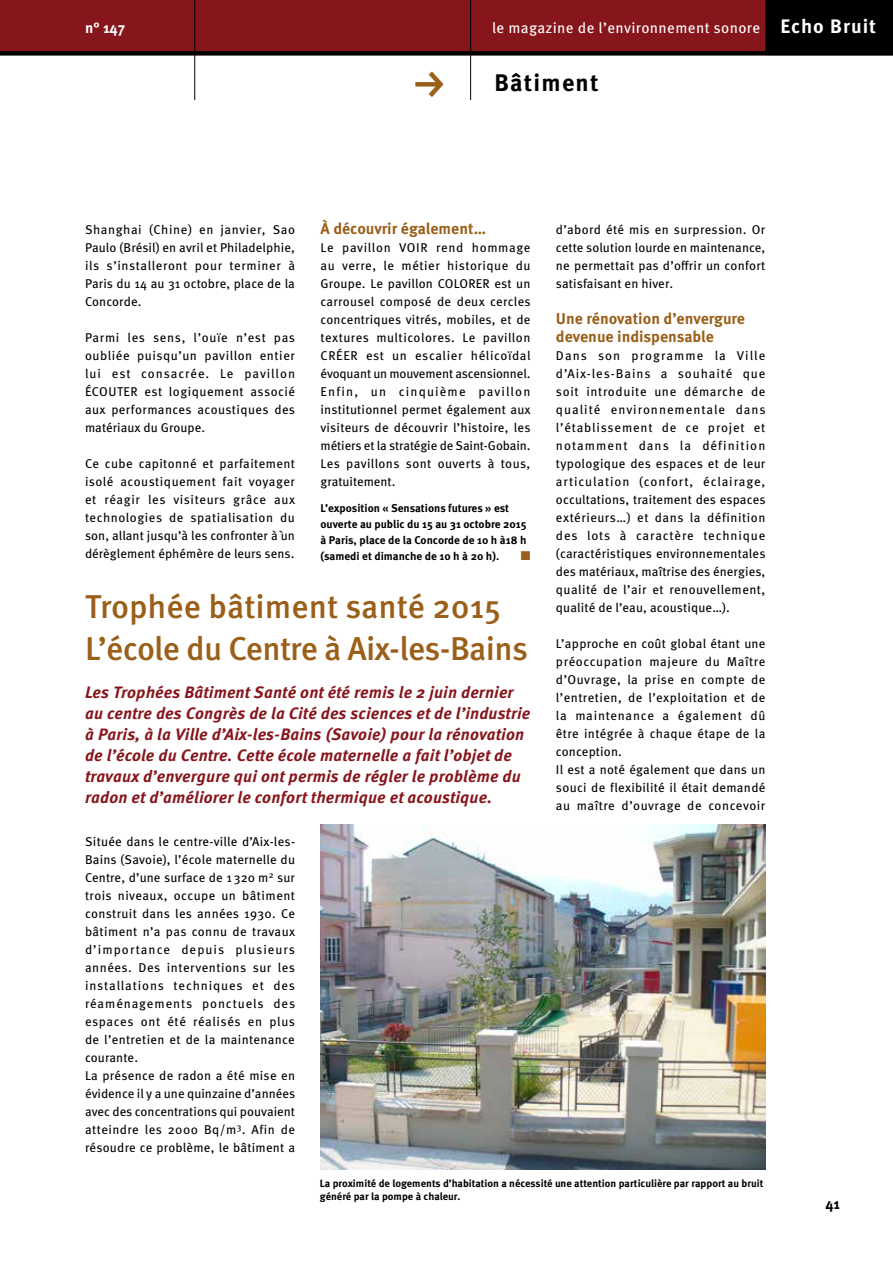
<style>
.page{position:relative;width:893px;height:1263px;background:#fff}
.page>*{position:absolute;margin:0;border:0;box-sizing:border-box;transform-origin:0 0}
.t1{font:45px "FF Dingbests";color:#9a5f19}
.t2{font:500 33px/41.5px "Meta OT";letter-spacing:-.015em;color:#9a5f19}
.t3{font:700 24px "Meta OT";letter-spacing:.05em;color:#000}
.t4{font:700 19.5px "Meta OT";letter-spacing:.05em;color:#fff}
.t5{font:italic 700 16.5px/21px "Meta OT";letter-spacing:.005em;color:#86161c}
.t6{font:700 15.75px/18px "Meta OT";color:#9a5f19}
.t7{font:15px "Meta OT";letter-spacing:.025em;color:#fff}
.t8{font:700 15px "Meta OT";color:#fff}
.t9{font:700 15px "Meta OT";color:#000}
.t10{font:12.75px/18px "Meta OT";letter-spacing:.025em;color:#000;text-align:justify}
.t11{font:12.75px "Zapf Dingbats ITC";color:#9a5f19}
.t12{font:700 11.25px/15.8px "Meta OT";color:#000}
.t13{font:700 10.5px/13.5px "Meta OT";color:#000}
</style>
<div class="page">
<div style="left:0;top:0;width:893px;height:53px;background:#86161c"></div>
<hr style="left:470px;top:0;width:1px;height:100px;background:#000">
<hr style="left:194px;top:0;width:1px;height:100px;background:#000">
<div style="left:765px;top:0;width:128px;height:55px;background:#000"></div>
<div style="left:0;top:51px;width:893px;height:5px;background:#000"></div>
<img style="left:320px;top:825px;width:445px;height:344px">
<p class="t8" style="left:85px;top:18px;width:42px">n° 147</p>
<h3 class="t4" style="left:780px;top:14px;width:97px">Echo Bruit</h3>
<h1 class="t1" style="left:405px;top:101px;width:35px;rotate:-90deg">g</h1>
<h3 class="t3" style="left:495px;top:68px;width:105px">Bâtiment</h3>
<p class="t7" style="left:492px;top:19px;width:270px">le magazine de l’environnement sonore</p>
<p class="t10" style="left:85px;top:221px;width:212px">Shanghai (Chine) en janvier, Sao Paulo (Brésil) en avril et Philadelphie, ils s’installeront pour terminer à Paris du 14 au 31 octobre, place de la Concorde.</p>
<p class="t10" style="left:85px;top:329px;width:212px">Parmi les sens, l’ouïe n’est pas oubliée puisqu’un pavillon entier lui est consacrée. Le pavillon ÉCOUTER est logiquement associé aux performances acoustiques des matériaux du Groupe.</p>
<p class="t10" style="left:85px;top:455px;width:212px">Ce cube capitonné et parfaitement isolé acoustiquement fait voyager et réagir les visiteurs grâce aux technologies de spatialisation du son, allant jusqu’à les confronter à̀ un dérèglement éphémère de leurs sens.</p>
<p class="t6" style="left:320px;top:220px;width:167px">À découvrir également…</p>
<p class="t10" style="left:320px;top:239px;width:212px">Le pavillon VOIR rend hommage au verre, le métier historique du Groupe. Le pavillon COLORER est un carrousel composé de deux cercles concentriques vitrés, mobiles, et de textures multicolores. Le pavillon CRÉER est un escalier hélicoïdal évoquant un mouvement ascensionnel.<br>Enfin, un cinquième pavillon institutionnel permet également aux visiteurs de découvrir l’histoire, les métiers et la stratégie de Saint-Gobain.<br>Les pavillons sont ouverts à tous, gratuitement.</p>
<p class="t12" style="left:320px;top:501px;width:207px">L’exposition « Sensations futures » est ouverte au public du 15 au 31 octobre 2015 à Paris, place de la Concorde de 10 h à18 h (samedi et dimanche de 10 h à 20 h).</p>
<p class="t11" style="left:521px;top:549px;width:11px">■</p>
<h2 class="t2" style="left:85px;top:586px;width:444px">Trophée bâtiment santé 2015<br>L’école du Centre à Aix-les-Bains</h2>
<p class="t5" style="left:85px;top:682px;width:447px">Les Trophées Bâtiment Santé ont été remis le 2 juin dernier au centre des Congrès de la Cité des sciences et de l’industrie à Paris, à la Ville d’Aix-les-Bains (Savoie) pour la rénovation de l’école du Centre. Cette école maternelle a fait l’objet de travaux d’envergure qui ont permis de régler le problème du radon et d’améliorer le confort thermique et acoustique.</p>
<p class="t10" style="left:85px;top:833px;width:212px;text-align:left">Située dans le centre-ville d’Aix-les-Bains (Savoie), l’école maternelle du Centre, d’une surface de 1 320 m<sup>2</sup> sur trois niveaux, occupe un bâtiment construit dans les années 1930. Ce bâtiment n’a pas connu de travaux d’importance depuis plusieurs années. Des interventions sur les installations techniques et des réaménagements ponctuels des espaces ont été réalisés en plus de l’entretien et de la maintenance courante.<br>La présence de radon a été mise en évidence il y a une quinzaine d’années avec des concentrations qui pouvaient atteindre les 2000 Bq/m<sup>3</sup>. Afin de résoudre ce problème, le bâtiment a</p>
<p class="t10" style="left:556px;top:221px;width:211px">d’abord été mis en surpression. Or cette solution lourde en maintenance, ne permettait pas d’offrir un confort satisfaisant en hiver.</p>
<p class="t6" style="left:556px;top:310px;width:190px">Une rénovation d’envergure devenue indispensable</p>
<p class="t10" style="left:556px;top:347px;width:211px">Dans son programme la Ville d’Aix-les-Bains a souhaité que soit introduite une démarche de qualité environnementale dans l’établissement de ce projet et notamment dans la définition typologique des espaces et de leur articulation (confort, éclairage, occultations, traitement des espaces extérieurs…) et dans la définition des lots à caractère technique (caractéristiques environnementales des matériaux, maîtrise des énergies, qualité de l’air et renouvellement, qualité de l’eau, acoustique…).</p>
<p class="t10" style="left:556px;top:635px;width:211px;text-align:left">L’approche en coût global étant une préoccupation majeure du Maître d’Ouvrage, la prise en compte de l’entretien, de l’exploitation et de la maintenance a également dû être intégrée à chaque étape de la conception.<br>Il est a noté également que dans un souci de flexibilité il était demandé au maître d’ouvrage de concevoir</p>
<p class="t13" style="left:320px;top:1176px;width:445px">La proximité de logements d’habitation a nécessité une attention particulière par rapport au bruit généré par la pompe à chaleur.</p>
<p class="t9" style="left:825px;top:1194px;width:16px">41</p>
</div>
